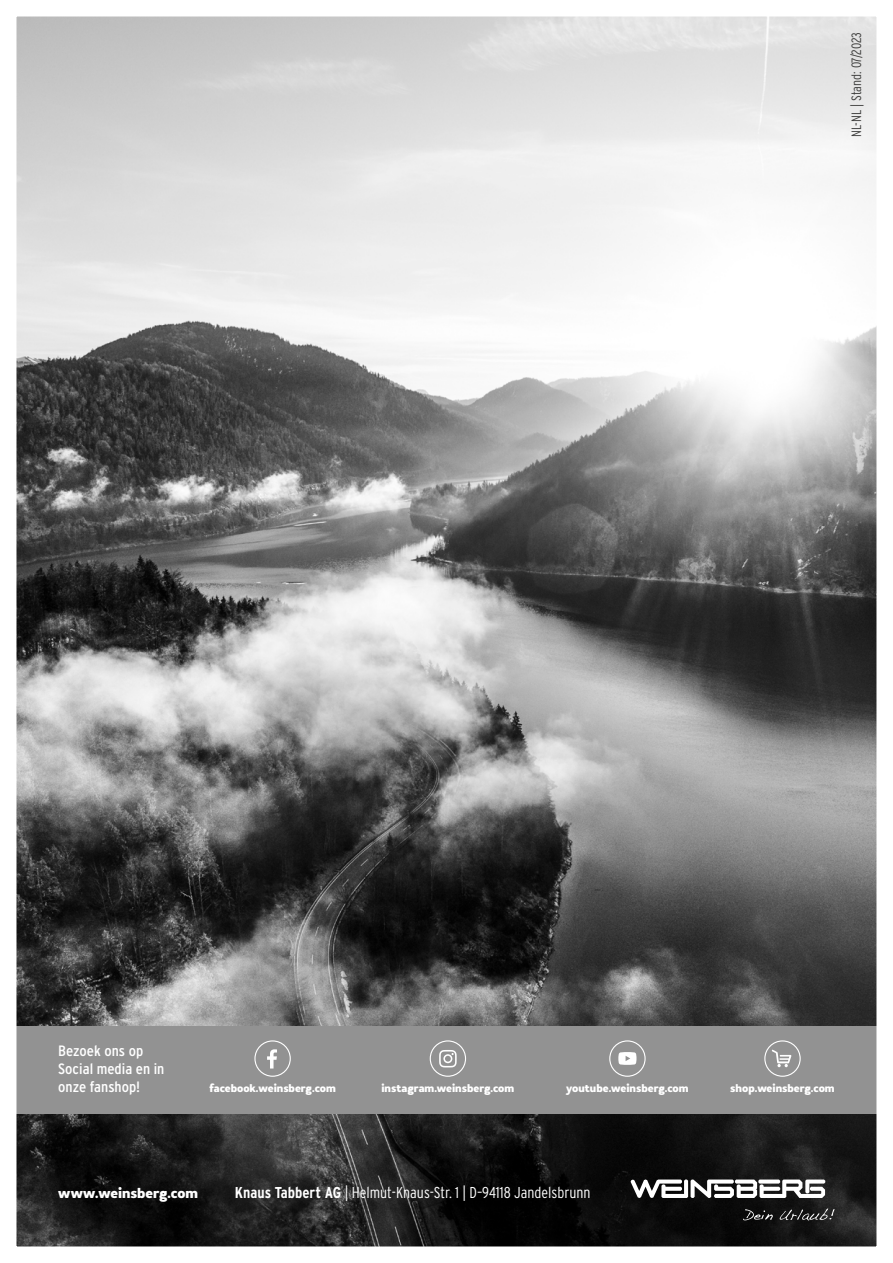
<style>
.page{position:relative;width:893px;height:1263px;background:#fff}
.page>*{position:absolute;margin:0;border:0;box-sizing:border-box;transform-origin:0 0}
.t1{font:300 condensed 15.75px "Interstate";color:#fff}
.t2{font:condensed 15px/18px "Interstate";color:#fff;scale:1.07 1}
.t3{font:300 condensed 13.5px "Interstate";letter-spacing:-.01em;color:#3c3c3b}
.t4{font:700 13.5px "Merlo Neue";color:#fff}
.t5{font:700 10.5px "Merlo Neue";color:#fff}
.s1{font-weight:700}
</style>
<div class="page">
<img style="left:17px;top:17px;width:859px;height:1229px">
<div style="left:0;top:1026px;width:893px;height:87px;background:#929292"></div>
<svg style="left:631px;top:1179px;width:194px;height:19px"></svg>
<svg style="left:743px;top:1209px;width:30px;height:11px"></svg>
<svg style="left:780px;top:1208px;width:55px;height:12px"></svg>
<div style="left:254px;top:1040px;width:37px;height:37px;border:1px solid #fff;border-radius:50%"></div>
<svg style="left:267px;top:1049px;width:10px;height:19px"></svg>
<div style="left:430px;top:1040px;width:36px;height:37px;border:1px solid #fff;border-radius:50%"></div>
<svg style="left:439px;top:1050px;width:18px;height:17px"></svg>
<div style="left:609px;top:1040px;width:37px;height:37px;border:1px solid #fff;border-radius:50%"></div>
<svg style="left:618px;top:1052px;width:18px;height:13px"></svg>
<div style="left:764px;top:1040px;width:37px;height:37px;border:1px solid #fff;border-radius:50%"></div>
<svg style="left:772px;top:1049px;width:20px;height:18px"></svg>
<p class="t3" style="left:848px;top:137px;width:106px;rotate:-90deg">NL-NL | Stand: 07/2023</p>
<h2 class="t2" style="left:58px;top:1042px;width:101px">Bezoek ons op<br>Social media en in onze fanshop!</h2>
<p class="t5" style="left:209px;top:1081px;width:128px">facebook.weinsberg.com</p>
<p class="t5" style="left:381px;top:1081px;width:134px">instagram.weinsberg.com</p>
<p class="t5" style="left:566px;top:1081px;width:124px">youtube.weinsberg.com</p>
<p class="t5" style="left:730px;top:1081px;width:106px">shop.weinsberg.com</p>
<p class="t4" style="left:58px;top:1183px;width:141px">www.weinsberg.com</p>
<h1 class="t1" style="left:235px;top:1183px;width:357px"><span class="s1">Knaus Tabbert AG</span> | Helmut-Knaus-Str. 1 | D–94118 Jandelsbrunn</h1>
</div>
